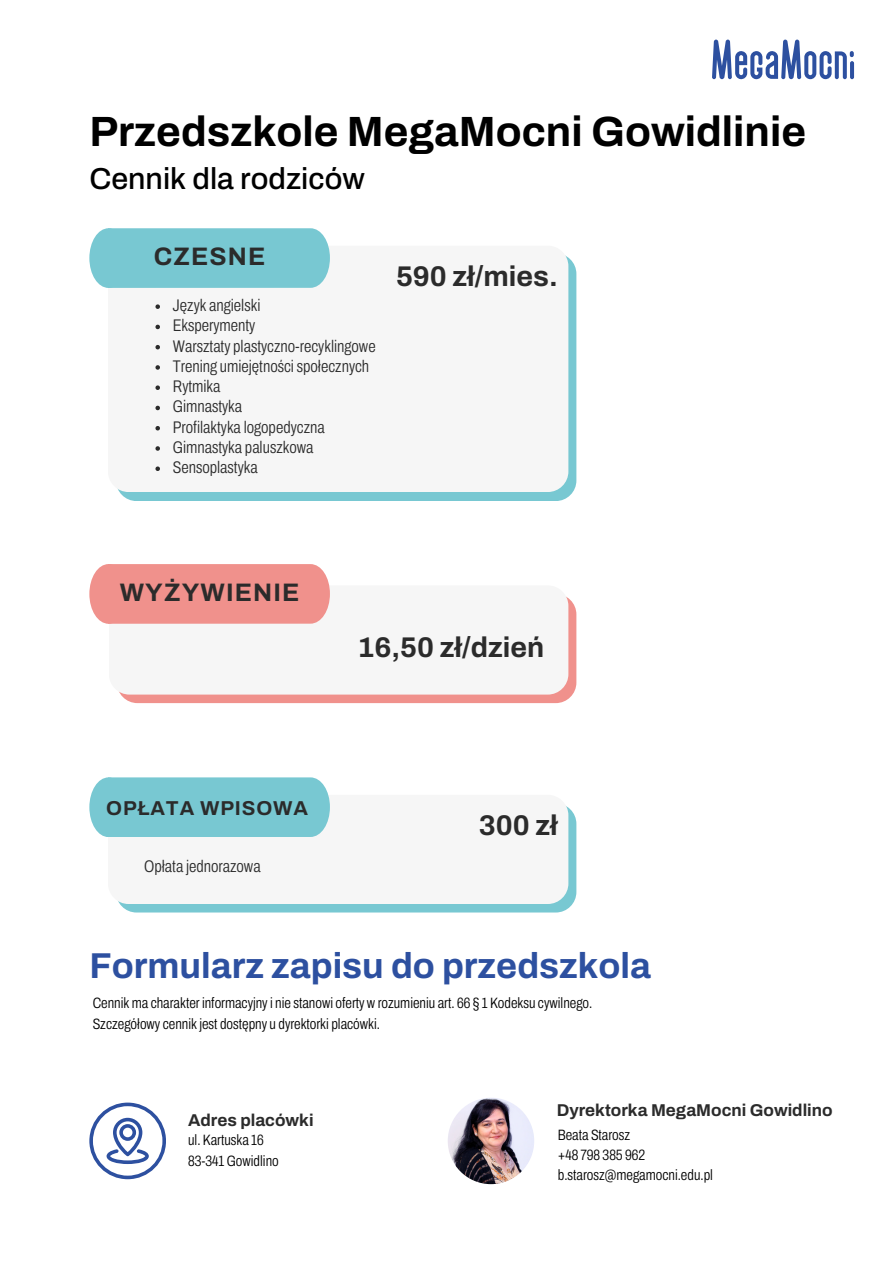
<style>
.page{position:relative;width:894px;height:1264px;background:#fff}
.page>*{position:absolute;margin:0;border:0;box-sizing:border-box;transform-origin:0 0}
.t1{font:700 42.3px "Archivo";color:#000}
.t2{font:700 36px "Archivo";color:#2d50a0}
.t3{font:500 30.3px "Archivo";color:#000}
.t4{font:700 28.5px "Archivo";color:#2b2b2b}
.t5{font:700 25.35px "Archivo";letter-spacing:.045em;color:#2b2b2b}
.t6{font:700 20.1px "Archivo";letter-spacing:.045em;color:#2b2b2b}
.t7{font:700 17.1px "Archivo";color:#2b2b2b}
.t8{font:300 16.8px "Archivo Condensed";color:#2b2b2b}
.t9{font:300 15px "Archivo Condensed";color:#000}
</style>
<div class="page">
<svg style="left:712px;top:40px;width:141px;height:40px"></svg>
<svg style="left:89px;top:1102px;width:77px;height:77px"></svg>
<div style="left:116px;top:253px;width:460px;height:248px;background:#78c8d2;border-radius:21px"></div>
<div style="left:108px;top:246px;width:460px;height:246px;background:#f6f6f6;border-radius:21px"></div>
<div style="left:89px;top:228px;width:241px;height:60px;background:#78c8d2"></div>
<svg style="left:155px;top:304px;width:5px;height:5px"></svg>
<svg style="left:155px;top:325px;width:5px;height:4px"></svg>
<svg style="left:155px;top:345px;width:5px;height:4px"></svg>
<svg style="left:155px;top:365px;width:5px;height:5px"></svg>
<svg style="left:155px;top:385px;width:5px;height:5px"></svg>
<svg style="left:155px;top:406px;width:5px;height:4px"></svg>
<svg style="left:155px;top:426px;width:5px;height:4px"></svg>
<svg style="left:155px;top:446px;width:5px;height:5px"></svg>
<svg style="left:155px;top:466px;width:5px;height:5px"></svg>
<div style="left:116px;top:803px;width:460px;height:109px;background:#78c8d2;border-radius:21px"></div>
<div style="left:108px;top:794px;width:460px;height:110px;background:#f6f6f6;border-radius:21px"></div>
<div style="left:89px;top:777px;width:241px;height:60px;background:#78c8d2"></div>
<div style="left:117px;top:594px;width:459px;height:109px;background:#f0918c;border-radius:21px"></div>
<div style="left:109px;top:585px;width:459px;height:109px;background:#f6f6f6;border-radius:21px"></div>
<div style="left:89px;top:564px;width:241px;height:59px;background:#f0918c"></div>
<img style="left:447px;top:1097px;width:87px;height:87px;border-radius:50%">
<p class="t1" style="left:89px;top:109px;width:718px">Przedszkole MegaMocni Gowidlinie</p>
<h1 class="t3" style="left:89px;top:162px;width:277px">Cennik dla rodziców</h1>
<h3 class="t5" style="left:154px;top:243px;width:113px">CZESNE</h3>
<p class="t8" style="left:173px;top:296px;width:89px">Język angielski</p>
<p class="t8" style="left:173px;top:317px;width:84px">Eksperymenty</p>
<p class="t8" style="left:173px;top:337px;width:204px">Warsztaty plastyczno-recyklingowe</p>
<p class="t8" style="left:173px;top:357px;width:198px">Trening umiejętności społecznych</p>
<p class="t8" style="left:173px;top:377px;width:49px">Rytmika</p>
<p class="t8" style="left:173px;top:398px;width:71px">Gimnastyka</p>
<p class="t8" style="left:173px;top:418px;width:153px">Profilaktyka logopedyczna</p>
<p class="t8" style="left:173px;top:438px;width:142px">Gimnastyka paluszkowa</p>
<h4 class="t8" style="left:173px;top:458px;width:86px">Sensoplastyka</h4>
<p class="t4" style="left:396px;top:261px;width:163px">590 zł/mies.</p>
<p class="t5" style="left:120px;top:579px;width:181px">WYŻYWIENIE</p>
<h6 class="t4" style="left:357px;top:632px;width:185px">16,50 zł/dzień</h6>
<h5 class="t6" style="left:106px;top:797px;width:203px">OPŁATA WPISOWA</h5>
<p class="t8" style="left:144px;top:857px;width:118px">Opłata jednorazowa</p>
<h3 class="t4" style="left:478px;top:809px;width:80px">300 zł</h3>
<p class="t2" style="left:89px;top:945px;width:563px">Formularz zapisu do przedszkola</p>
<h2 class="t9" style="left:93px;top:995px;width:501px">Cennik ma charakter informacyjny i nie stanowi oferty w rozumieniu art. 66 § 1 Kodeksu cywilnego.</h2>
<p class="t9" style="left:93px;top:1015px;width:289px">Szczegółowy cennik jest dostępny u dyrektorki placówki.</p>
<h3 class="t7" style="left:188px;top:1111px;width:127px">Adres placówki</h3>
<h4 class="t9" style="left:188px;top:1132px;width:77px">ul. Kartuska 16</h4>
<h3 class="t9" style="left:188px;top:1152px;width:92px">83-341 Gowidlino</h3>
<p class="t7" style="left:556px;top:1100px;width:277px">Dyrektorka MegaMocni Gowidlino</p>
<p class="t9" style="left:557px;top:1126px;width:74px">Beata Starosz</p>
<h6 class="t9" style="left:557px;top:1146px;width:89px">+48 798 385 962</h6>
<p class="t9" style="left:557px;top:1166px;width:157px">b.starosz@megamocni.edu.pl</p>
</div>
